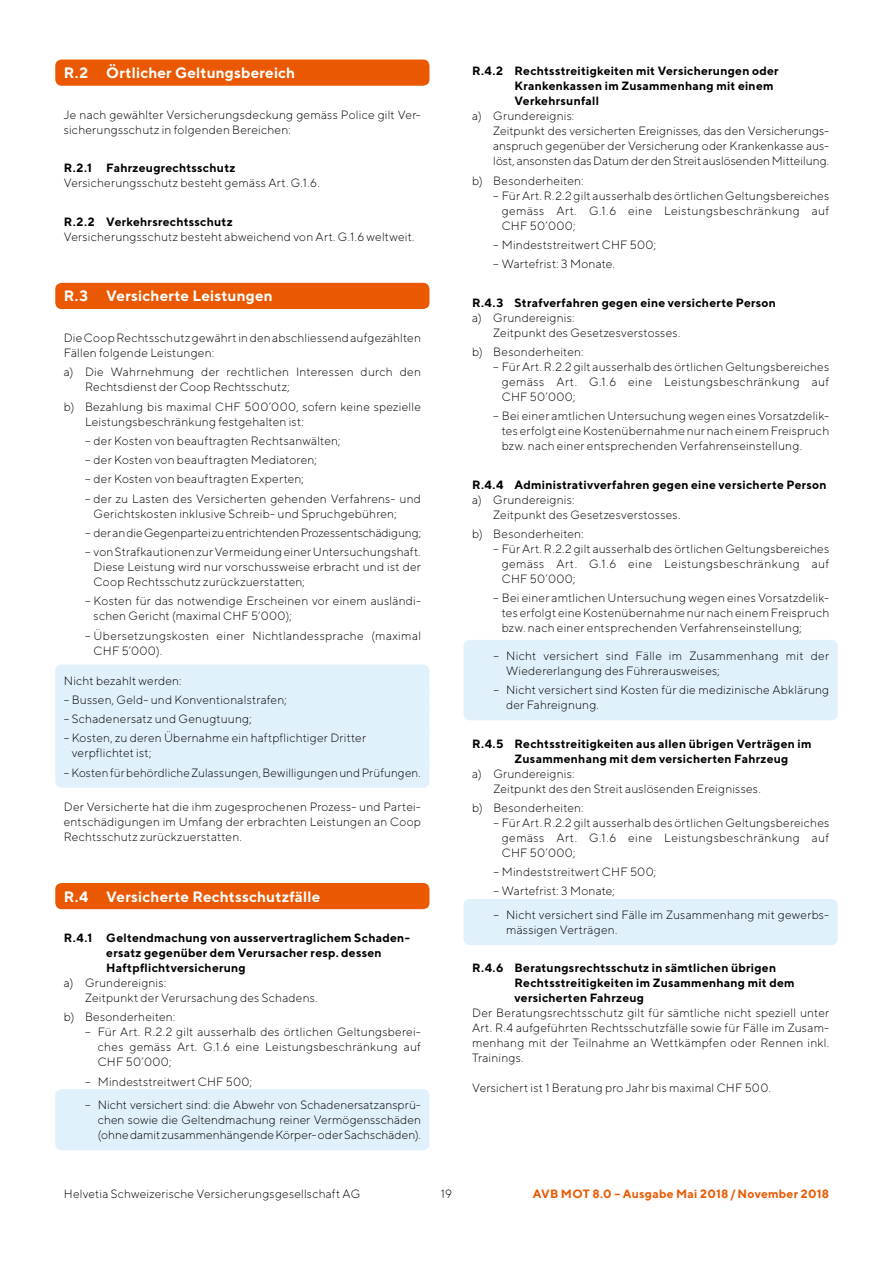
<style>
.page{position:relative;width:893px;height:1263px;background:#fff}
.page>*{position:absolute;margin:0;border:0;box-sizing:border-box;transform-origin:0 0}
.t1{font:700 15px "TT Norms";letter-spacing:.01em;color:#fff}
.t2{font:300 12px/15px "TT Norms";letter-spacing:.015em;color:#000}
.t3{font:700 12px/15px "TT Norms";letter-spacing:.02em;color:#000}
.t4{font:300 12px "TT Norms";letter-spacing:-.01em;color:#000}
.t5{font:700 12px "TT Norms";letter-spacing:.02em;color:#ea5901}
</style>
<div class="page">
<div style="left:55px;top:60px;width:374px;height:26px;background:#ea5901;border-radius:6px"></div>
<div style="left:55px;top:283px;width:374px;height:26px;background:#ea5901;border-radius:6px"></div>
<div style="left:55px;top:664px;width:374px;height:32px;background:#e1f1fc;border-radius:6px"></div>
<div style="left:55px;top:684px;width:374px;height:31px;background:#e1f1fc;border-radius:6px"></div>
<div style="left:55px;top:703px;width:374px;height:31px;background:#e1f1fc;border-radius:6px"></div>
<div style="left:55px;top:722px;width:374px;height:46px;background:#e1f1fc;border-radius:6px"></div>
<div style="left:55px;top:756px;width:374px;height:32px;background:#e1f1fc;border-radius:6px"></div>
<div style="left:55px;top:883px;width:374px;height:26px;background:#ea5901;border-radius:6px"></div>
<div style="left:55px;top:1089px;width:374px;height:61px;background:#e1f1fc;border-radius:6px"></div>
<div style="left:463px;top:640px;width:375px;height:46px;background:#e1f1fc;border-radius:6px"></div>
<div style="left:463px;top:674px;width:375px;height:46px;background:#e1f1fc;border-radius:6px"></div>
<div style="left:463px;top:899px;width:375px;height:46px;background:#e1f1fc;border-radius:6px"></div>
<p class="t1" style="left:64px;top:63px;width:233px">R.2 Örtlicher Geltungsbereich</p>
<p class="t2" style="left:64px;top:107px;width:358px">Je nach gewählter Versicherungsdeckung gemäss Police gilt Ver&shy;sicherungsschutz in folgenden Bereichen:</p>
<p class="t3" style="left:64px;top:160px;width:173px">R.2.1 Fahrzeugrechtsschutz</p>
<p class="t2" style="left:64px;top:175px;width:258px">Versicherungsschutz besteht gemäss Art. G.1.6.</p>
<p class="t3" style="left:64px;top:214px;width:170px">R.2.2 Verkehrsrechtsschutz</p>
<p class="t2" style="left:64px;top:229px;width:352px">Versicherungsschutz besteht abweichend von Art. G.1.6 weltweit.</p>
<p class="t1" style="left:64px;top:287px;width:211px">R.3 Versicherte Leistungen</p>
<p class="t2" style="left:64px;top:330px;width:359px">Die Coop Rechtsschutz gewährt in den abschliessend aufgezählten<br>Fällen folgende Leistungen:</p>
<p class="t2" style="left:85px;top:364px;width:337px;text-indent:-21px">a) Die Wahrnehmung der rechtlichen Interessen durch den<br>Rechtsdienst der Coop Rechtsschutz;</p>
<p class="t2" style="left:85px;top:398px;width:337px;text-indent:-21px">b) Bezahlung bis maximal CHF 500’000, sofern keine spezielle<br>Leistungsbeschränkung festgehalten ist:</p>
<p class="t2" style="left:85px;top:433px;width:257px">– der Kosten von beauftragten Rechtsanwälten;</p>
<p class="t2" style="left:85px;top:452px;width:233px">– der Kosten von beauftragten Mediatoren;</p>
<p class="t2" style="left:85px;top:471px;width:220px">– der Kosten von beauftragten Experten;</p>
<p class="t2" style="left:94px;top:490px;width:329px;text-indent:-9px">– der zu Lasten des Versicherten gehenden Verfahrens- und<br>Gerichtskosten inklusive Schreib- und Spruchgebühren;</p>
<p class="t4" style="left:85px;top:525px;width:337px">– der an die Gegenpartei zu entrichtenden Prozessentschädigung;</p>
<p class="t2" style="left:94px;top:544px;width:329px;text-align:justify;text-indent:-9px">– von Strafkautionen zur Vermeidung einer Untersuchungshaft.<br>Diese Leistung wird nur vorschussweise erbracht und ist der Coop Rechtsschutz zurückzuerstatten;</p>
<p class="t2" style="left:94px;top:593px;width:329px;text-indent:-9px">– Kosten für das notwendige Erscheinen vor einem ausländi&shy;schen Gericht (maximal CHF 5’000);</p>
<p class="t2" style="left:94px;top:627px;width:329px;text-indent:-9px">– Übersetzungskosten einer Nichtlandessprache (maximal<br>CHF 5’000).</p>
<p class="t2" style="left:64px;top:672px;width:119px">Nicht bezahlt werden:</p>
<p class="t2" style="left:64px;top:692px;width:224px">– Bussen, Geld- und Konventionalstrafen;</p>
<p class="t2" style="left:64px;top:711px;width:189px">– Schadenersatz und Genugtuung;</p>
<p class="t2" style="left:72px;top:730px;width:296px;text-indent:-8px">– Kosten, zu deren Übernahme ein haftpflichtiger Dritter verpflichtet ist;</p>
<p class="t2" style="left:64px;top:765px;width:359px">– Kosten für behördliche Zulassungen, Bewilligungen und Prüfungen.</p>
<p class="t2" style="left:64px;top:799px;width:359px;text-align:justify">Der Versicherte hat die ihm zugesprochenen Prozess- und Partei&shy;entschädigungen im Umfang der erbrachten Leistungen an Coop Rechtsschutz zurückzuerstatten.</p>
<p class="t1" style="left:64px;top:887px;width:258px">R.4 Versicherte Rechtsschutzfälle</p>
<p class="t3" style="left:106px;top:930px;width:304px;text-indent:-43px">R.4.1 Geltendmachung von ausservertraglichem Schaden&shy;ersatz gegenüber dem Verursacher resp. dessen<br>Haftpflichtversicherung</p>
<p class="t2" style="left:85px;top:975px;width:234px;text-indent:-21px">a) Grundereignis:<br>Zeitpunkt der Verursachung des Schadens.</p>
<p class="t2" style="left:64px;top:1009px;width:113px">b) Besonderheiten:</p>
<p class="t2" style="left:98px;top:1024px;width:325px;text-align:justify;text-indent:-13px">– Für Art. R.2.2 gilt ausserhalb des örtlichen Geltungsberei&shy;ches gemäss Art. G.1.6 eine Leistungsbeschränkung auf CHF 50’000;</p>
<p class="t2" style="left:85px;top:1074px;width:169px">– Mindeststreitwert CHF 500;</p>
<p class="t2" style="left:98px;top:1097px;width:325px;text-align:justify;text-indent:-13px">– Nicht versichert sind: die Abwehr von Schadenersatzansprü&shy;chen sowie die Geltendmachung reiner Vermögensschäden (ohne damit zusammenhängende Körper- oder Sachschäden).</p>
<p class="t3" style="left:514px;top:63px;width:266px;text-indent:-43px">R.4.2 Rechtsstreitigkeiten mit Versicherungen oder<br>Krankenkassen im Zusammenhang mit einem<br>Verkehrsunfall</p>
<p class="t2" style="left:493px;top:108px;width:337px;text-indent:-21px">a) Grundereignis:<br>Zeitpunkt des versicherten Ereignisses, das den Versicherungs&shy;anspruch gegenüber der Versicherung oder Krankenkasse aus&shy;löst, ansonsten das Datum der den Streit auslösenden Mitteilung.</p>
<p class="t2" style="left:472px;top:173px;width:113px">b) Besonderheiten:</p>
<p class="t2" style="left:502px;top:188px;width:329px;text-align:justify;text-indent:-9px">– Für Art. R.2.2 gilt ausserhalb des örtlichen Geltungsbereiches gemäss Art. G.1.6 eine Leistungsbeschränkung auf CHF 50’000;</p>
<p class="t2" style="left:493px;top:237px;width:165px">– Mindeststreitwert CHF 500;</p>
<p class="t2" style="left:493px;top:256px;width:123px">– Wartefrist: 3 Monate.</p>
<p class="t3" style="left:472px;top:295px;width:306px">R.4.3 Strafverfahren gegen eine versicherte Person</p>
<p class="t2" style="left:493px;top:310px;width:189px;text-indent:-21px">a) Grundereignis:<br>Zeitpunkt des Gesetzesverstosses.</p>
<p class="t2" style="left:472px;top:344px;width:113px">b) Besonderheiten:</p>
<p class="t2" style="left:502px;top:359px;width:329px;text-align:justify;text-indent:-9px">– Für Art. R.2.2 gilt ausserhalb des örtlichen Geltungsbereiches gemäss Art. G.1.6 eine Leistungsbeschränkung auf CHF 50’000;</p>
<p class="t2" style="left:502px;top:408px;width:329px;text-align:justify;text-indent:-9px">– Bei einer amtlichen Untersuchung wegen eines Vorsatzdelik&shy;tes erfolgt eine Kostenübernahme nur nach einem Freispruch bzw. nach einer entsprechenden Verfahrenseinstellung.</p>
<p class="t3" style="left:472px;top:477px;width:356px">R.4.4 Administrativverfahren gegen eine versicherte Person</p>
<p class="t2" style="left:493px;top:492px;width:189px;text-indent:-21px">a) Grundereignis:<br>Zeitpunkt des Gesetzesverstosses.</p>
<p class="t2" style="left:472px;top:526px;width:113px">b) Besonderheiten:</p>
<p class="t2" style="left:502px;top:541px;width:329px;text-align:justify;text-indent:-9px">– Für Art. R.2.2 gilt ausserhalb des örtlichen Geltungsbereiches gemäss Art. G.1.6 eine Leistungsbeschränkung auf CHF 50’000;</p>
<p class="t2" style="left:502px;top:590px;width:329px;text-align:justify;text-indent:-9px">– Bei einer amtlichen Untersuchung wegen eines Vorsatzdelik&shy;tes erfolgt eine Kostenübernahme nur nach einem Freispruch bzw. nach einer entsprechenden Verfahrenseinstellung;</p>
<p class="t2" style="left:506px;top:648px;width:325px;text-indent:-13px">– Nicht versichert sind Fälle im Zusammenhang mit der<br>Wiedererlangung des Führerausweises;</p>
<p class="t2" style="left:506px;top:682px;width:325px;text-indent:-13px">– Nicht versichert sind Kosten für die medizinische Abklärung der Fahreignung.</p>
<p class="t3" style="left:515px;top:736px;width:298px;text-indent:-43px">R.4.5 Rechtsstreitigkeiten aus allen übrigen Verträgen im<br>Zusammenhang mit dem versicherten Fahrzeug</p>
<p class="t2" style="left:493px;top:766px;width:269px;text-indent:-21px">a) Grundereignis:<br>Zeitpunkt des den Streit auslösenden Ereignisses.</p>
<p class="t2" style="left:472px;top:800px;width:113px">b) Besonderheiten:</p>
<p class="t2" style="left:502px;top:815px;width:329px;text-align:justify;text-indent:-9px">– Für Art. R.2.2 gilt ausserhalb des örtlichen Geltungsbereiches gemäss Art. G.1.6 eine Leistungsbeschränkung auf CHF 50’000;</p>
<p class="t2" style="left:493px;top:864px;width:165px">– Mindeststreitwert CHF 500;</p>
<p class="t2" style="left:493px;top:883px;width:123px">– Wartefrist: 3 Monate;</p>
<p class="t2" style="left:506px;top:907px;width:325px;text-indent:-13px">– Nicht versichert sind Fälle im Zusammenhang mit gewerbs&shy;mässigen Verträgen.</p>
<p class="t3" style="left:515px;top:960px;width:282px;text-indent:-43px">R.4.6 Beratungsrechtsschutz in sämtlichen übrigen<br>Rechtsstreitigkeiten im Zusammenhang mit dem versicherten Fahrzeug</p>
<p class="t2" style="left:472px;top:1005px;width:359px;text-align:justify">Der Beratungsrechtsschutz gilt für sämtliche nicht speziell unter Art. R.4 aufgeführten Rechtsschutzfälle sowie für Fälle im Zusam&shy;menhang mit der Teilnahme an Wettkämpfen oder Rennen inkl.<br>Trainings.</p>
<p class="t2" style="left:472px;top:1080px;width:300px">Versichert ist 1 Beratung pro Jahr bis maximal CHF 500.</p>
<p class="t2" style="left:64px;top:1186px;width:298px">Helvetia Schweizerische Versicherungsgesellschaft AG</p>
<p class="t2" style="left:441px;top:1186px;width:13px">19</p>
<p class="t5" style="left:533px;top:1186px;width:298px">AVB MOT 8.0 – Ausgabe Mai 2018/ November 2018</p>
</div>
